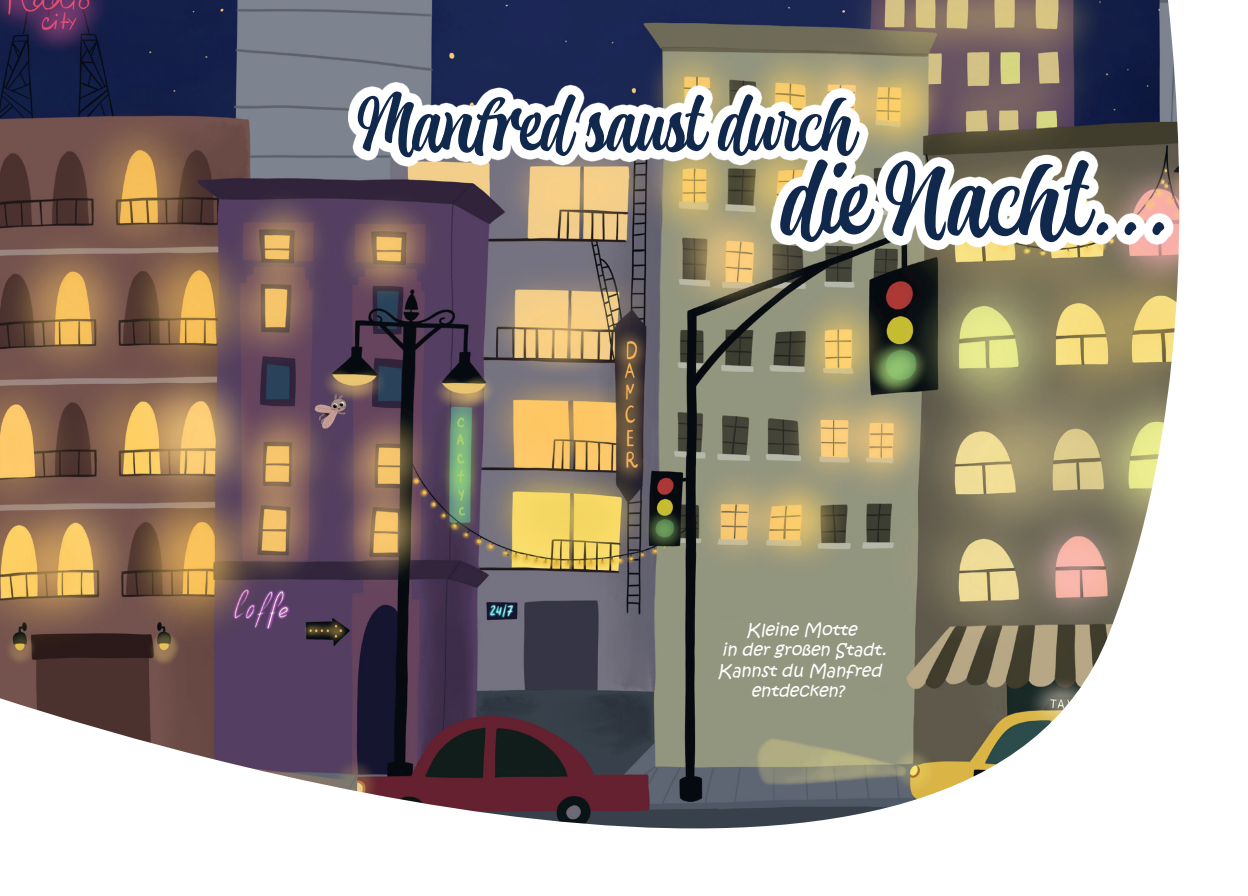
<style>
.page{position:relative;width:1248px;height:896px;background:#fff}
.page>*{position:absolute;margin:0;border:0;box-sizing:border-box;transform-origin:0 0}
.t1{font:italic 98.2px "Atocha";color:#11284d}
.t2{font:italic 73.4px "Atocha";letter-spacing:-.015em;color:#11284d}
.t3{font:italic 16.8px/20.2px "Kristen ITC";color:#fff;text-align:center}
</style>
<div class="page">
<img style="left:0;top:0;width:1180px;height:829px">
<svg style="left:348px;top:82px;width:825px;height:169px"></svg>
<h2 class="t2" style="left:351px;top:73px;width:502px">Manfred saust durch</h2>
<h1 class="t1" style="left:776px;top:132px;width:417px">dieNacht ...</h1>
<p class="t3" style="left:718px;top:620px;width:174px">Kleine Motte<br>in der großen Stadt.<br>Kannst du Manfred entdecken?</p>
</div>
